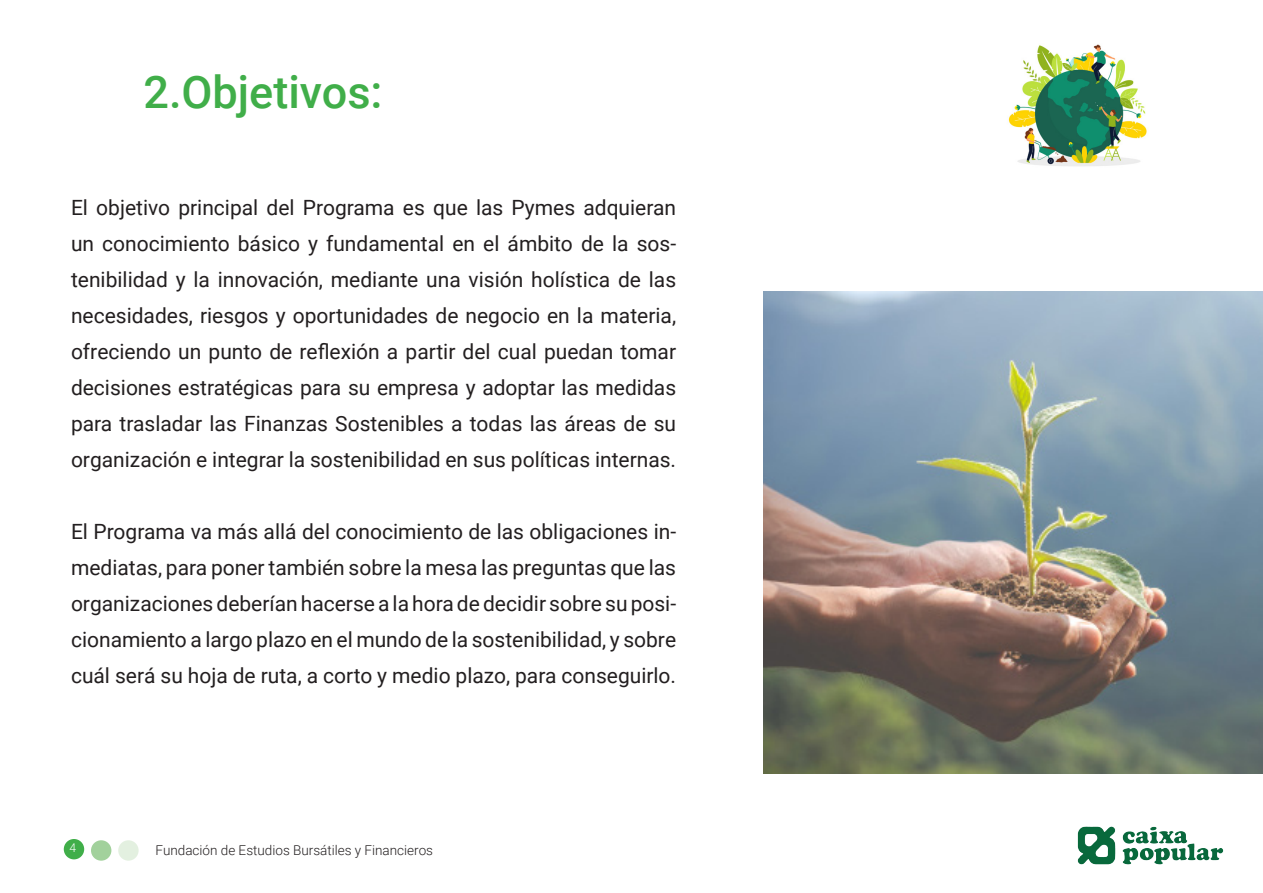
<style>
.page{position:relative;width:1263px;height:893px;background:#fff}
.page>*{position:absolute;margin:0;border:0;box-sizing:border-box;transform-origin:0 0}
.t1{font:500 45px "Roboto";color:#40ae49}
.t2{font:21px/36px "Roboto";color:#231f20;text-align:justify}
.t3{font:300 13.5px "Roboto";color:#231f20}
.t4{font:300 12px "Roboto";color:#fff}
</style>
<div class="page">
<div style="left:64px;top:839px;width:20px;height:20px;background:#40ae49;border-radius:50%"></div>
<div style="left:91px;top:840px;width:20px;height:21px;background:#a2d19c;border-radius:50%"></div>
<div style="left:118px;top:840px;width:21px;height:21px;background:#e3f0e0;border-radius:50%"></div>
<img style="left:763px;top:291px;width:500px;height:483px">
<img style="left:1008px;top:44px;width:139px;height:122px">
<img style="left:1077px;top:826px;width:147px;height:39px">
<p class="t1" style="left:143px;top:61px;width:241px">2.Objetivos:</p>
<p class="t2" style="left:71px;top:189px;width:607px">El objetivo principal del Programa es que las Pymes adquieran un conocimiento básico y fundamental en el ámbito de la sos&shy;tenibilidad y la innovación, mediante una visión holística de las necesidades, riesgos y oportunidades de negocio en la materia, ofreciendo un punto de reflexión a partir del cual puedan tomar decisiones estratégicas para su empresa y adoptar las medidas para trasladar las Finanzas Sostenibles a todas las áreas de su organización e integrar la sostenibilidad en sus políticas internas.</p>
<p class="t2" style="left:71px;top:513px;width:607px">El Programa va más allá del conocimiento de las obligaciones in&shy;mediatas, para poner también sobre la mesa las preguntas que las organizaciones deberían hacerse a la hora de decidir sobre su posi&shy;cionamiento a largo plazo en el mundo de la sostenibilidad, y sobre cuál será su hoja de ruta, a corto y medio plazo, para conseguirlo.</p>
<p class="t4" style="left:70px;top:839px;width:8px">4</p>
<p class="t3" style="left:156px;top:841px;width:279px">Fundación de Estudios Bursátiles y Financieros</p>
</div>
